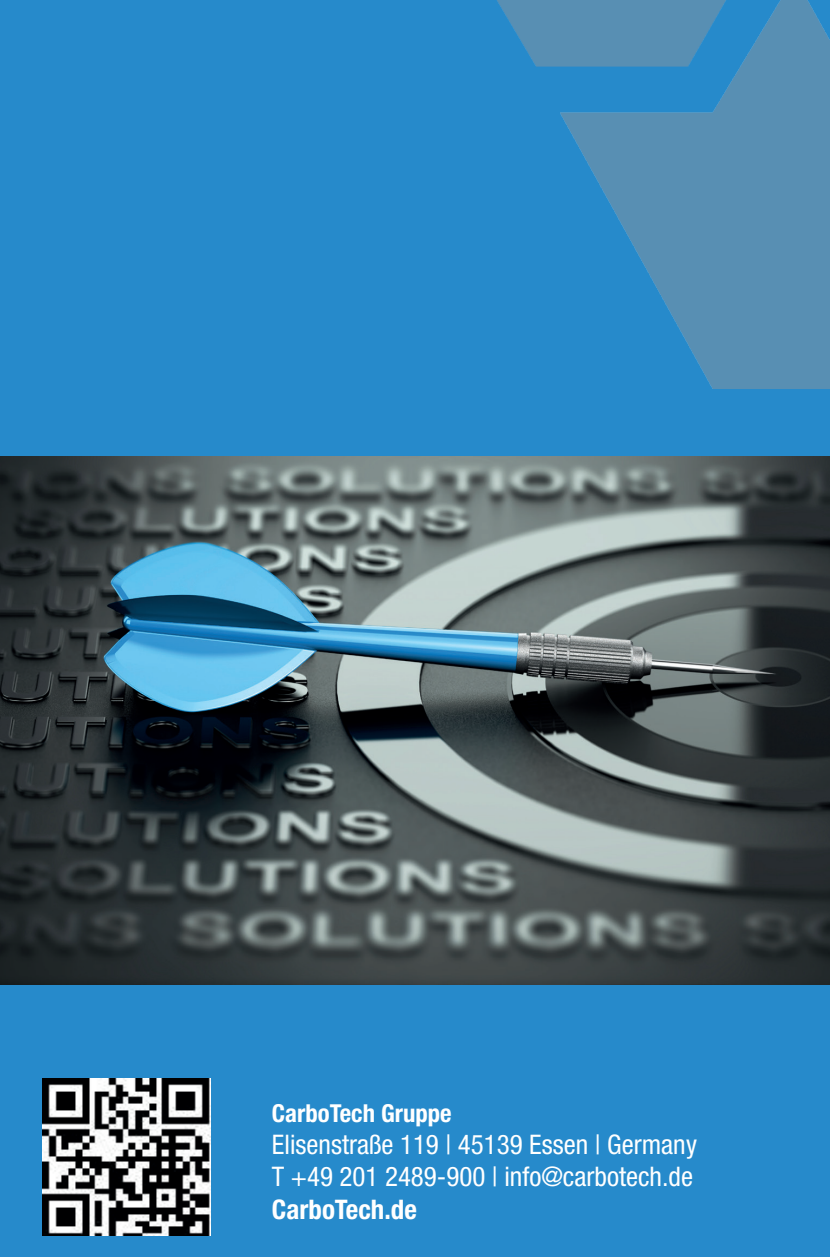
<style>
.page{position:relative;width:830px;height:1257px;background:#fff}
.page>*{position:absolute;margin:0;border:0;box-sizing:border-box;transform-origin:0 0}
.t1{font:condensed 27px/32.4px "Helvetica Neue LT Std";color:#fff}
.t2{font:700 condensed 27px "Helvetica Neue LT Std";color:#fff}
.t3{font:700 condensed 24.75px "Helvetica Neue LT Std";color:#fff}
</style>
<div class="page">
<div style="left:0;top:0;width:829px;height:1256px;background:#268acb"></div>
<img style="left:497px;top:0;width:332px;height:388px">
<img style="left:42px;top:1078px;width:168px;height:157px">
<img style="left:0;top:456px;width:829px;height:528px">
<p class="t3" style="left:272px;top:1097px;width:181px">CarboTech Gruppe</p>
<p class="t1" style="left:272px;top:1128px;width:426px">Elisenstraße 119 | 45139 Essen | Germany<br>T +49 201 2489-900 | info@carbotech.de</p>
<p class="t2" style="left:272px;top:1192px;width:146px">CarboTech.de</p>
</div>
